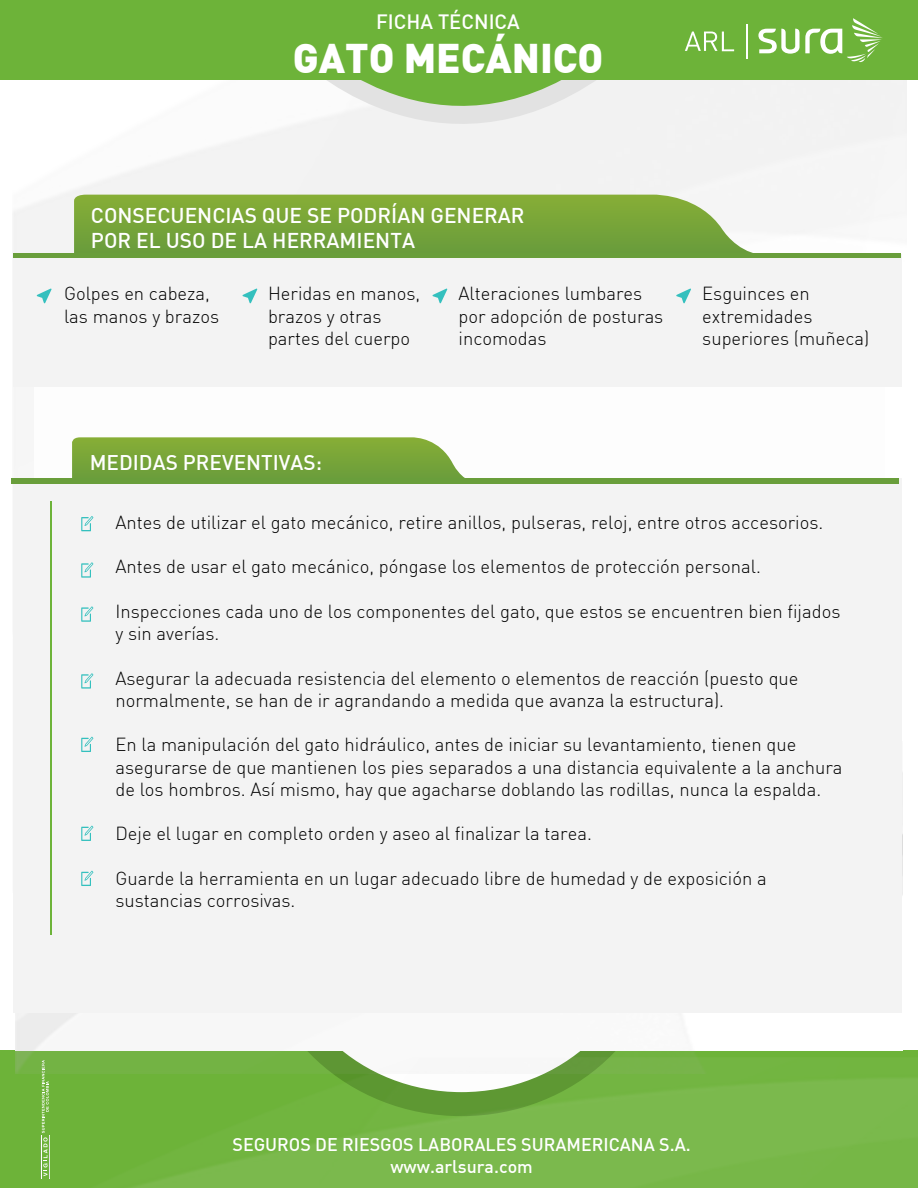
<style>
.page{position:relative;width:918px;height:1188px;background:#fff}
.page>*{position:absolute;margin:0;border:0;box-sizing:border-box;transform-origin:0 0}
.t1{font:900 40.65px "DIN";color:#fff}
.t2{font:500 21px/25px "DIN";color:#fff}
.t3{font:500 20.85px "DIN";color:#fff}
.t4{font:500 20.25px "DIN";color:#fff}
.t5{font:300 18.6px/22.2px "DIN";color:#000}
.t6{font:500 18px/21.6px "DIN";color:#fff;text-align:center}
</style>
<div class="page">
<img style="left:12px;top:80px;width:894px;height:813px">
<svg style="left:270px;top:80px;width:384px;height:29px"></svg>
<div style="left:0;top:1050px;width:918px;height:138px;background:#6db339"></div>
<svg style="left:295px;top:80px;width:343px;height:106px"></svg>
<div style="left:0;top:0;width:918px;height:80px;background:#6db339"></div>
<img style="left:130px;top:1074px;width:788px;height:114px">
<div style="left:34px;top:325px;width:851px;height:497px;background:#fdfdfd"></div>
<hr style="left:746px;top:24px;width:1px;height:34px;background:#fff">
<svg style="left:758px;top:18px;width:124px;height:45px"></svg>
<svg style="left:685px;top:32px;width:49px;height:19px"></svg>
<hr style="left:41px;top:1135px;width:1px;height:44px;background:#fff">
<hr style="left:49px;top:1135px;width:1px;height:44px;background:#fff">
<svg style="left:42px;top:1074px;width:7px;height:102px"></svg>
<svg style="left:73px;top:195px;width:715px;height:58px;background:#84ad4c"></svg>
<div style="left:13px;top:255px;width:888px;height:132px;background:#f3f3f3"></div>
<svg style="left:36px;top:288px;width:16px;height:16px"></svg>
<svg style="left:242px;top:288px;width:16px;height:16px"></svg>
<svg style="left:676px;top:288px;width:15px;height:16px"></svg>
<svg style="left:432px;top:288px;width:16px;height:16px"></svg>
<div style="left:13px;top:253px;width:888px;height:5px;background:#699e3b"></div>
<img style="left:15px;top:741px;width:888px;height:333px">
<div style="left:14px;top:478px;width:888px;height:535px;background:#f3f3f3"></div>
<svg style="left:72px;top:437px;width:393px;height:41px;background:#80aa43"></svg>
<div style="left:11px;top:478px;width:888px;height:5px;background:#699e3b"></div>
<hr style="left:50px;top:502px;width:1px;height:433px;background:#6db339">
<svg style="left:81px;top:516px;width:12px;height:15px"></svg>
<svg style="left:81px;top:562px;width:12px;height:16px"></svg>
<svg style="left:81px;top:606px;width:12px;height:16px"></svg>
<svg style="left:81px;top:673px;width:12px;height:16px"></svg>
<svg style="left:81px;top:737px;width:12px;height:15px"></svg>
<svg style="left:81px;top:826px;width:12px;height:15px"></svg>
<svg style="left:81px;top:871px;width:12px;height:15px"></svg>
<p class="t4" style="left:376px;top:9px;width:145px">FICHA TÉCNICA</p>
<h1 class="t1" style="left:293px;top:31px;width:312px">GATO MECÁNICO</h1>
<p class="t2" style="left:91px;top:202px;width:435px">CONSECUENCIAS QUE SE PODRÍAN GENERAR<br>POR EL USO DE LA HERRAMIENTA</p>
<p class="t5" style="left:64px;top:282px;width:157px">Golpes en cabeza, las manos y brazos</p>
<p class="t5" style="left:268px;top:282px;width:154px">Heridas en manos, brazos y otras partes del cuerpo</p>
<p class="t5" style="left:702px;top:282px;width:169px">Esguinces en extremidades superiores (muñeca)</p>
<p class="t5" style="left:459px;top:282px;width:206px">Alteraciones lumbares por adopción de posturas incomodas</p>
<p class="t3" style="left:90px;top:449px;width:234px">MEDIDAS PREVENTIVAS:</p>
<p class="t5" style="left:115px;top:511px;width:710px">Antes de utilizar el gato mecánico, retire anillos, pulseras, reloj, entre otros accesorios.</p>
<p class="t5" style="left:115px;top:555px;width:647px">Antes de usar el gato mecánico, póngase los elementos de protección personal.</p>
<p class="t5" style="left:115px;top:600px;width:727px">Inspecciones cada uno de los componentes del gato, que estos se encuentren bien fijados y sin averías.</p>
<p class="t5" style="left:115px;top:667px;width:685px">Asegurar la adecuada resistencia del elemento o elementos de reacción (puesto que normalmente, se han de ir agrandando a medida que avanza la estructura).</p>
<p class="t5" style="left:115px;top:733px;width:729px">En la manipulación del gato hidráulico, antes de iniciar su levantamiento, tienen que asegurarse de que mantienen los pies separados a una distancia equivalente a la anchura de los hombros. Así mismo, hay que agacharse doblando las rodillas, nunca la espalda.</p>
<p class="t5" style="left:115px;top:822px;width:478px">Deje el lugar en completo orden y aseo al finalizar la tarea.</p>
<p class="t5" style="left:115px;top:867px;width:653px">Guarde la herramienta en un lugar adecuado libre de humedad y de exposición a sustancias corrosivas.</p>
<p class="t6" style="left:233px;top:1133px;width:460px">SEGUROS DE RIESGOS LABORALES SURAMERICANA S.A. www.arlsura.com</p>
</div>
